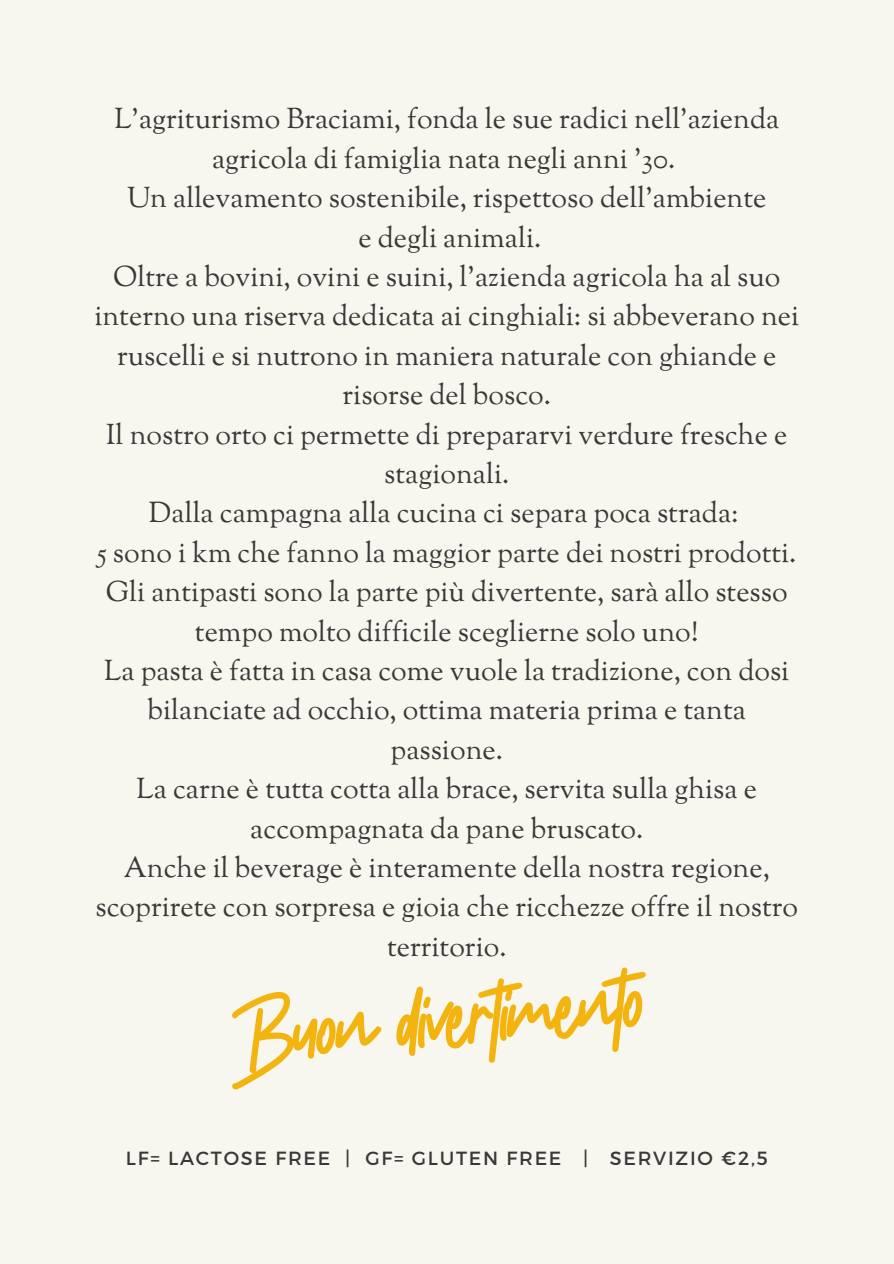
<style>
.page{position:relative;width:894px;height:1264px;background:#fff}
.page>*{position:absolute;margin:0;border:0;box-sizing:border-box;transform-origin:0 0}
.t1{font:132px "Koffiesta Free";color:#f3b410}
.t2{font:28.5px/39.5px "Sorts Mill Goudy";color:#3a3939;text-align:center}
.t3{font:19.05px "Montserrat";letter-spacing:.09em;color:#3a3939}
</style>
<div class="page">
<div style="left:0;top:0;width:893px;height:1263px;background:#f7f6ef"></div>
<p class="t2" style="left:94px;top:102px;width:706px">L’agriturismo Braciami, fonda le sue radici nell’azienda agricola di famiglia nata negli anni '30.<br>Un allevamento sostenibile, rispettoso dell'ambiente<br>e degli animali.<br>Oltre a bovini, ovini e suini, l’azienda agricola ha al suo interno una riserva dedicata ai cinghiali: si abbeverano nei ruscelli e si nutrono in maniera naturale con ghiande e risorse del bosco.<br>Il nostro orto ci permette di prepararvi verdure fresche e stagionali.<br>Dalla campagna alla cucina ci separa poca strada:<br>5 sono i km che fanno la maggior parte dei nostri prodotti.<br>Gli antipasti sono la parte più divertente, sarà allo stesso tempo molto difficile sceglierne solo uno!<br>La pasta è fatta in casa come vuole la tradizione, con dosi bilanciate ad occhio, ottima materia prima e tanta passione.<br>La carne è tutta cotta alla brace, servita sulla ghisa e accompagnata da pane bruscato.<br>Anche il beverage è interamente della nostra regione, scoprirete con sorpresa e gioia che ricchezze offre il nostro territorio.</p>
<h2 class="t1" style="left:242px;top:991px;width:403px;rotate:-5deg">Buon divertimento</h2>
<h1 class="t3" style="left:126px;top:1145px;width:643px">LF= LACTOSE FREE | GF= GLUTEN FREE | SERVIZIO €2,5</h1>
</div>
